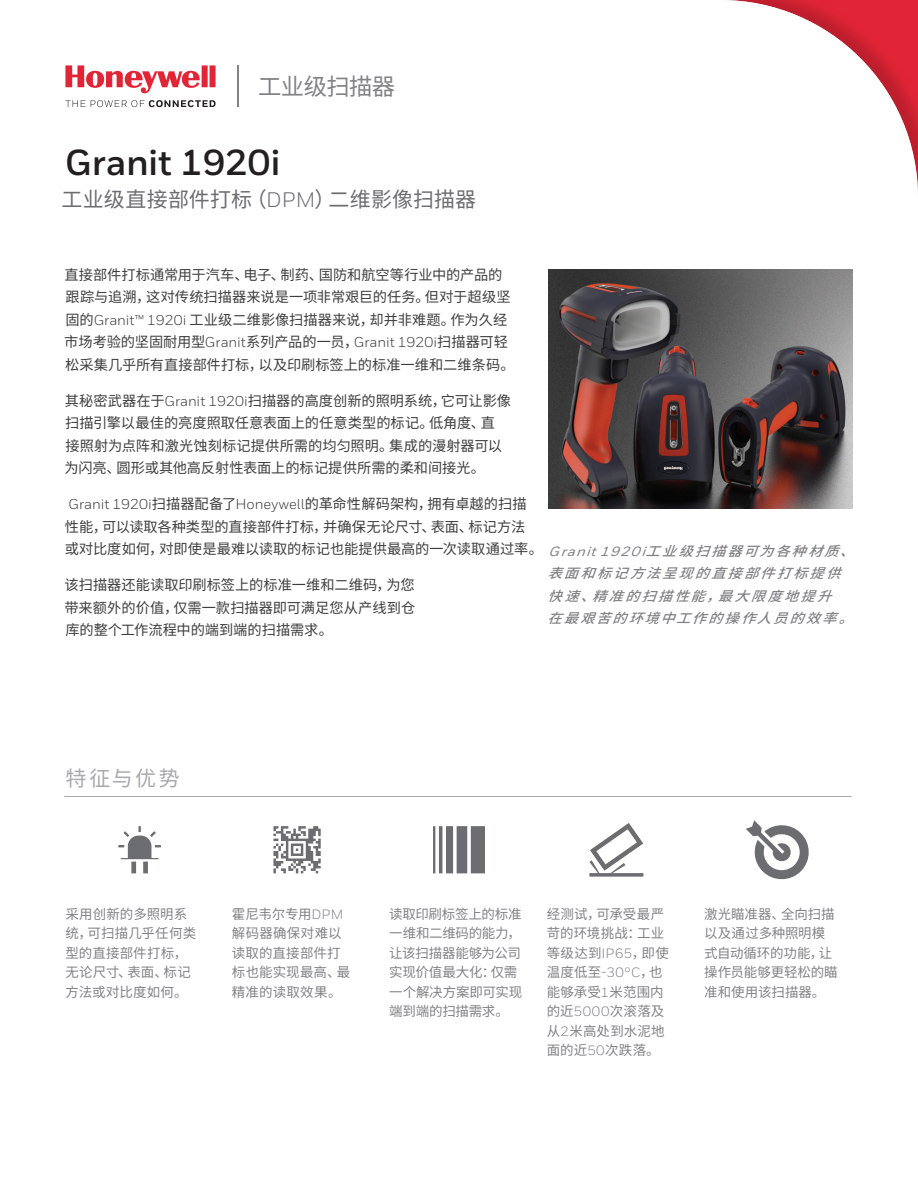
<style>
.page{position:relative;width:918px;height:1188px;background:#fff}
.page>*{position:absolute;margin:0;border:0;box-sizing:border-box;transform-origin:0 0}
.t1{font:700 36px "Honeywell Sans";color:#231f20}
.t2{font:23.4px "Source Han Sans CN";letter-spacing:-.025em;color:#808285}
.t3{font:21px "Source Han Sans CN";letter-spacing:.01em;color:#6c6d70}
.t4{font:21px "Source Han Sans CN";letter-spacing:.12em;color:#a8a9ad}
.t5{font:14.25px/22.5px "Source Han Sans CN";letter-spacing:-.005em;color:#3e3e3f}
.t6{font:13.5px/19.5px "Source Han Sans CN";color:#808285}
.t7{font:13.5px/19.5px "Source Han Sans CN";letter-spacing:-.02em;color:#808285}
.t8{font:italic 500 13.35px/22.5px "Source Han Sans CN";color:#808285;scale:1.06 1}
.s1{font-family:"Honeywell Sans"}
</style>
<div class="page">
<hr style="left:237px;top:65px;width:2px;height:42px;background:#808285">
<svg style="left:65px;top:65px;width:151px;height:29px"></svg>
<svg style="left:65px;top:100px;width:151px;height:7px"></svg>
<img style="left:549px;top:269px;width:304px;height:240px">
<hr style="left:64px;top:796px;width:787px;height:1px;background:#a8a9ad">
<svg style="left:118px;top:826px;width:43px;height:47px"></svg>
<svg style="left:273px;top:826px;width:48px;height:47px"></svg>
<svg style="left:433px;top:826px;width:52px;height:47px"></svg>
<svg style="left:589px;top:823px;width:54px;height:54px"></svg>
<svg style="left:746px;top:820px;width:63px;height:60px"></svg>
<h2 class="t2" style="left:258px;top:73px;width:139px">工业级扫描器</h2>
<h1 class="t1" style="left:65px;top:140px;width:218px">Granit 1920i</h1>
<h3 class="t3" style="left:61px;top:187px;width:416px">工业级直接部件打标（<span class="s1">DPM</span>）二维影像扫描器</h3>
<p class="t5" style="left:64px;top:263px;width:452px">直接部件打标通常用于汽车、电子、制药、国防和航空等行业中的产品的跟踪与追溯，这对传统扫描器来说是一项非常艰巨的任务。但对于超级坚固的<span class="s1">Granit™ 1920i</span> 工业级二维影像扫描器来说，却并非难题。作为久经市场考验的坚固耐用型<span class="s1">Granit</span>系列产品的一员，<span class="s1">Granit 1920i</span>扫描器可轻松采集几乎所有直接部件打标，以及印刷标签上的标准一维和二维条码。</p>
<p class="t5" style="left:64px;top:389px;width:448px">其秘密武器在于<span class="s1">Granit 1920i</span>扫描器的高度创新的照明系统，它可让影像扫描引擎以最佳的亮度照取任意表面上的任意类型的标记。低角度、直接照射为点阵和激光蚀刻标记提供所需的均匀照明。集成的漫射器可以为闪亮、圆形或其他高反射性表面上的标记提供所需的柔和间接光。</p>
<p class="t5" style="left:65px;top:493px;width:480px"><span class="s1">Granit 1920i</span>扫描器配备了<span class="s1">Honeywell</span>的革命性解码架构，拥有卓越的扫描<br>性能，可以读取各种类型的直接部件打标，并确保无论尺寸、表面、标记方法或对比度如何，对即使是最难以读取的标记也能提供最高的一次读取通过率。</p>
<p class="t5" style="left:64px;top:574px;width:352px;text-align:justify">该扫描器还能读取印刷标签上的标准一维和二维码，为您带来额外的价值，仅需一款扫描器即可满足您从产线到仓库的整个工作流程中的端到端的扫描需求。</p>
<p class="t8" style="left:547px;top:540px;width:304px"><span class="s1">G ra n it1 920 i</span>工业级扫描器可为各种材质、表面和标记方法呈现的直接部件打标提供快速、精准的扫描性能，最大限度地提升在最艰苦的环境中工作的操作人员的效率。</p>
<h3 class="t4" style="left:65px;top:767px;width:116px">特征与优势</h3>
<p class="t6" style="left:65px;top:905px;width:132px">采用创新的多照明系统，可扫描几乎任何类型的直接部件打标，无论尺寸、表面、标记方法或对比度如何。</p>
<p class="t6" style="left:232px;top:905px;width:120px">霍尼韦尔专用<span class="s1">DPM</span>解码器确保对难以读取的直接部件打标也能实现最高、最精准的读取效果。</p>
<p class="t7" style="left:389px;top:905px;width:134px">读取印刷标签上的标准一维和二维码的能力，让该扫描器能够为公司实现价值最大化：仅需一个解决方案即可实现端到端的扫描需求。</p>
<p class="t6" style="left:547px;top:904px;width:124px">经测试，可承受最严苛的环境挑战：工业等级达到<span class="s1">IP65</span>，即使温度低至<span class="s1">-30°C</span>，也能够承受<span class="s1">1</span>米范围内的近<span class="s1">5000</span>次滚落及从<span class="s1">2</span>米高处到水泥地面的近<span class="s1">50</span>次跌落。</p>
<p class="t6" style="left:704px;top:904px;width:135px">激光瞄准器、全向扫描以及通过多种照明模式自动循环的功能，让操作员能够更轻松的瞄准和使用该扫描器。</p>
</div>
